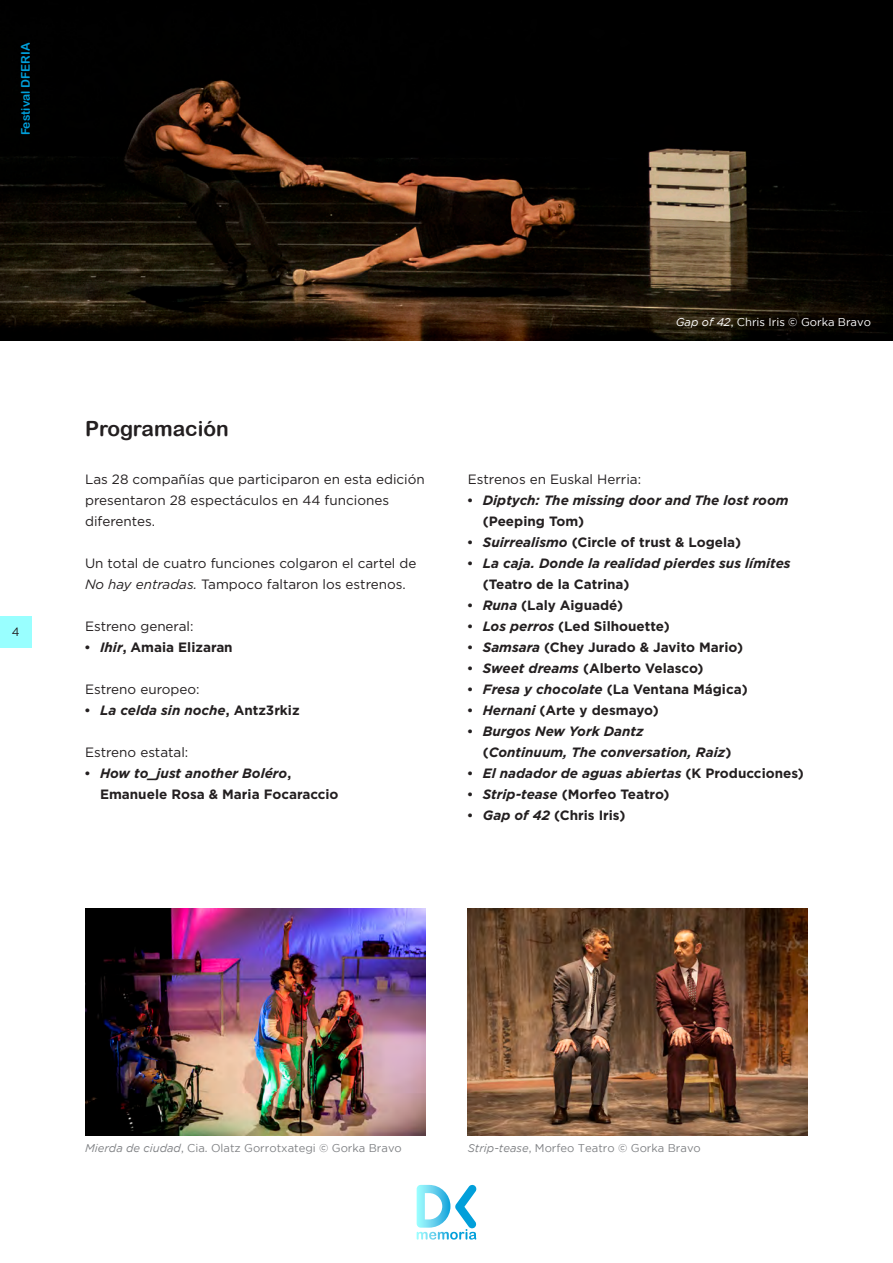
<style>
.page{position:relative;width:893px;height:1263px;background:#fff}
.page>*{position:absolute;margin:0;border:0;box-sizing:border-box;transform-origin:0 0}
.Txt_destacado{font:21px "Arial Rounded MT Bold";color:#231f20}
.Cuerpo_de_texto{font:700 13.5px/21px "Gotham";color:#231f20}
.Cuerpo_de_texto-2{font:13.5px/21px "Gotham";color:#231f20}
.Cuerpo_de_texto-3{font:italic 700 13.5px/21px "Gotham";color:#231f20}
.t1{font:12px "Arial Rounded MT Bold";color:#009fda}
.t2{font:12px "Gotham";color:#231f20;scale:.96 1}
.Pie_de_foto_nuevo{font:11.25px "Gotham";color:#808285}
.Pie_de_foto_nuevo-2{font:11.25px "Gotham";color:#fff}
.s1{font-style:italic}
.s2{font-family:"Arial"}
.s3{font-family:"Arial";font-style:normal}
.s4{font-style:normal}
</style>
<div class="page">
<svg style="left:417px;top:1184px;width:60px;height:55px"></svg>
<div style="left:0;top:616px;width:31px;height:31px;background:#9ff"></div>
<img style="left:0;top:0;width:893px;height:340px">
<img style="left:85px;top:908px;width:340px;height:227px">
<img style="left:468px;top:908px;width:340px;height:227px">
<p class="t1" style="left:18px;top:135px;width:94px;rotate:-90deg">Festival DFERIA</p>
<p class="t2" style="left:12px;top:624px;width:10px">4</p>
<p class="Txt_destacado" style="left:85px;top:416px;width:145px">Programación</p>
<p class="Cuerpo_de_texto-2" style="left:85px;top:468px;width:341px">Las 28 compañías que participaron en esta edición presentaron 28 espectáculos en 44 funciones diferentes.</p>
<p class="Cuerpo_de_texto-2" style="left:85px;top:552px;width:333px">Un total de cuatro funciones colgaron el cartel de<br><span class="s1">No hay entradas.</span> Tampoco faltaron los estrenos.</p>
<p class="Cuerpo_de_texto-2" style="left:85px;top:615px;width:110px">Estreno general:</p>
<p class="Cuerpo_de_texto" style="left:85px;top:637px;width:149px"><span class="s2">•</span> <span class="s1">Ihir</span>, Amaia Elizaran</p>
<p class="Cuerpo_de_texto-2" style="left:85px;top:678px;width:116px">Estreno europeo:</p>
<p class="Cuerpo_de_texto-3" style="left:85px;top:700px;width:216px"><span class="s3">•</span> La celda sin noche<span class="s4">, Antz3rkiz</span></p>
<p class="Cuerpo_de_texto-2" style="left:85px;top:741px;width:105px">Estreno estatal:</p>
<p class="Cuerpo_de_texto" style="left:100px;top:763px;width:240px;text-indent:-15px"><span class="s2">•</span> <span class="s1">How to_just another Boléro</span>,<br>Emanuele Rosa &amp; Maria Focaraccio</p>
<p class="Pie_de_foto_nuevo-2" style="left:676px;top:316px;width:197px"><span class="s1">Gap of 42</span>, Chris Iris © Gorka Bravo</p>
<p class="Cuerpo_de_texto-2" style="left:468px;top:468px;width:175px">Estrenos en Euskal Herria:</p>
<p class="Cuerpo_de_texto-3" style="left:483px;top:490px;width:307px;text-indent:-15px"><span class="s3">•</span> Diptych: The missing door and The lost room <span class="s4">(Peeping Tom)</span></p>
<p class="Cuerpo_de_texto" style="left:468px;top:532px;width:275px"><span class="s2">•</span> <span class="s1">Suirrealismo</span> (Circle of trust &amp; Logela)</p>
<p class="Cuerpo_de_texto-3" style="left:483px;top:553px;width:309px;text-indent:-15px"><span class="s3">•</span> La caja. Donde la realidad pierdes sus límites <span class="s4">(Teatro de la Catrina)</span></p>
<p class="Cuerpo_de_texto" style="left:468px;top:595px;width:157px"><span class="s2">•</span> <span class="s1">Runa</span> (Laly Aiguadé)</p>
<p class="Cuerpo_de_texto" style="left:468px;top:616px;width:203px"><span class="s2">•</span> <span class="s1">Los perros</span> (Led Silhouette)</p>
<p class="Cuerpo_de_texto" style="left:468px;top:637px;width:277px"><span class="s2">•</span> <span class="s1">Samsara</span> (Chey Jurado &amp; Javito Mario)</p>
<p class="Cuerpo_de_texto" style="left:468px;top:658px;width:237px"><span class="s2">•</span> <span class="s1">Sweet dreams</span> (Alberto Velasco)</p>
<p class="Cuerpo_de_texto" style="left:468px;top:679px;width:281px"><span class="s2">•</span> <span class="s1">Fresa y chocolate</span> (La Ventana Mágica)</p>
<p class="Cuerpo_de_texto" style="left:468px;top:700px;width:192px"><span class="s2">•</span> <span class="s1">Hernani</span> (Arte y desmayo)</p>
<p class="Cuerpo_de_texto-3" style="left:483px;top:721px;width:250px;text-indent:-15px"><span class="s3">•</span> Burgos New York Dantz <span class="s4">(</span>Continuum, The conversation, Raiz<span class="s4">)</span></p>
<p class="Cuerpo_de_texto-3" style="left:468px;top:763px;width:338px"><span class="s3">•</span> El nadador de aguas abiertas <span class="s4">(K Producciones)</span></p>
<p class="Cuerpo_de_texto" style="left:468px;top:784px;width:203px"><span class="s2">•</span> <span class="s1">Strip-tease</span> (Morfeo Teatro)</p>
<p class="Cuerpo_de_texto" style="left:468px;top:805px;width:159px"><span class="s2">•</span> <span class="s1">Gap of 42</span> (Chris Iris)</p>
<p class="Pie_de_foto_nuevo" style="left:85px;top:1142px;width:318px"><span class="s1">Mierda de ciudad</span>, Cia. Olatz Gorrotxategi © Gorka Bravo</p>
<p class="Pie_de_foto_nuevo" style="left:468px;top:1142px;width:235px"><span class="s1">Strip-tease</span>, Morfeo Teatro © Gorka Bravo</p>
</div>
